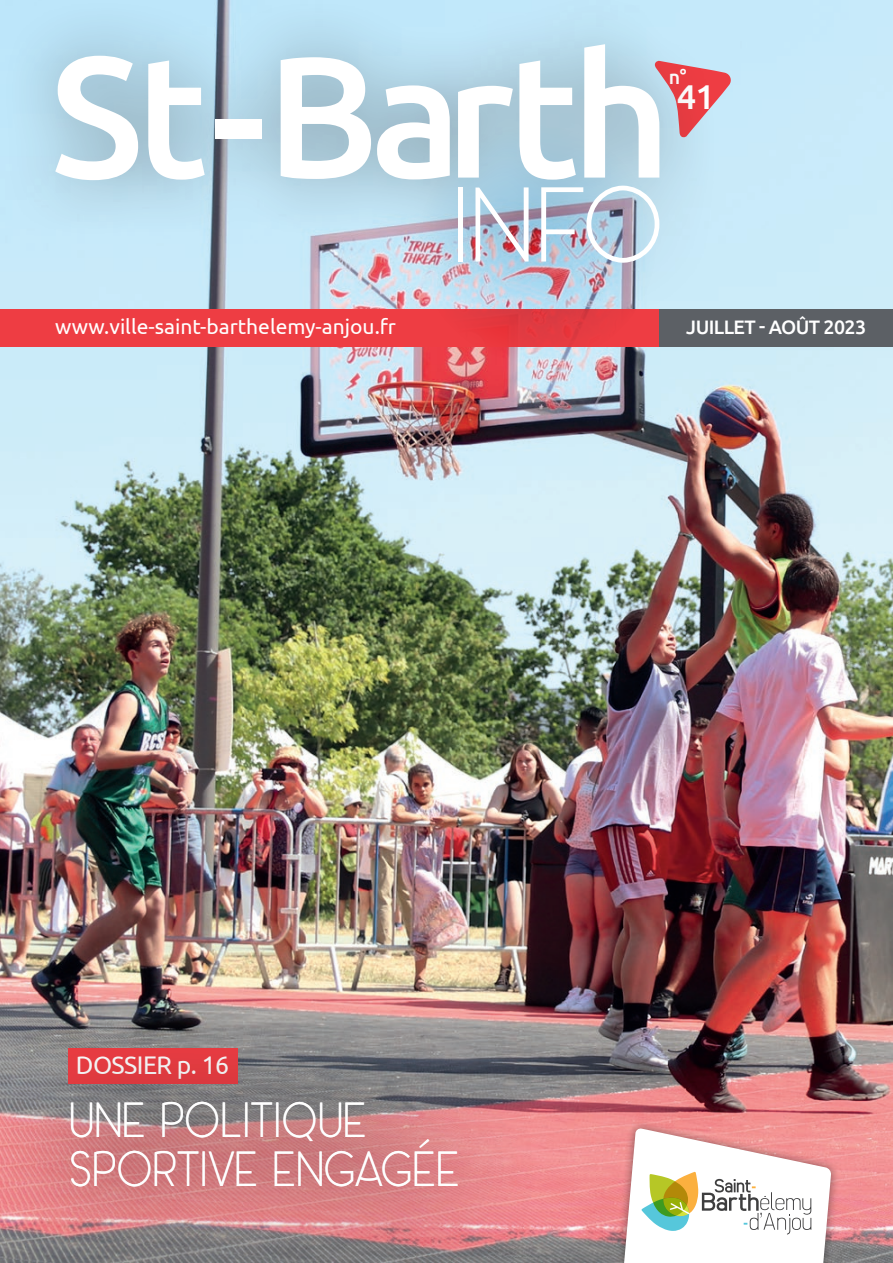
<style>
.page{position:relative;width:893px;height:1263px;background:#fff}
.page>*{position:absolute;margin:0;border:0;box-sizing:border-box;transform-origin:0 0}
.t1{font:300 49.2px/49.2px "Panama";letter-spacing:-.02em;color:#fff;scale:.94 1}
.t2{font:500 34.5px "Ubuntu";color:#fff}
.t3{font:25.5px "Ubuntu";letter-spacing:-.02em;color:#fff}
.t4{font:21px "Ubuntu";color:#fff}
.t5{font:500 19.5px "Ubuntu";letter-spacing:-.03em;color:#fff}
</style>
<div class="page">
<img style="left:0;top:347px;width:893px;height:916px">
<div style="left:614px;top:1120px;width:226px;height:143px;background:#231f20;opacity:.5"></div>
<svg style="left:606px;top:1128px;width:225px;height:135px"></svg>
<div style="left:0;top:309px;width:659px;height:38px;background:#ee3d43"></div>
<div style="left:659px;top:309px;width:234px;height:38px;background:#5c6065"></div>
<img style="left:418px;top:125px;width:238px;height:239px;border-radius:119px">
<div style="left:0;top:0;width:721px;height:321px;background:#231f20;opacity:.4"></div>
<svg style="left:55px;top:56px;width:83px;height:124px"></svg>
<div style="left:215px;top:119px;width:46px;height:19px;background:#fff"></div>
<svg style="left:148px;top:61px;width:57px;height:119px"></svg>
<svg style="left:281px;top:57px;width:90px;height:122px"></svg>
<svg style="left:377px;top:85px;width:73px;height:94px"></svg>
<svg style="left:458px;top:86px;width:55px;height:92px"></svg>
<svg style="left:519px;top:61px;width:57px;height:119px"></svg>
<svg style="left:584px;top:44px;width:147px;height:134px"></svg>
<div style="left:458px;top:187px;width:5px;height:75px;background:#fff"></div>
<svg style="left:541px;top:186px;width:118px;height:77px"></svg>
<svg style="left:475px;top:187px;width:54px;height:75px"></svg>
<svg style="left:0;top:1013px;width:533px;height:250px;background:#b07d80"></svg>
<p class="t5" style="left:669px;top:64px;width:19px">n°</p>
<h2 class="t2" style="left:677px;top:75px;width:39px">41</h2>
<p class="t4" style="left:55px;top:314px;width:342px">www.ville-saint-barthelemy-anjou.fr</p>
<p class="t5" style="left:686px;top:315px;width:181px">JUILLET - AOÛT 2023</p>
<p class="t3" style="left:76px;top:1050px;width:155px">DOSSIER p. 16</p>
<h1 class="t1" style="left:69px;top:1094px;width:418px">UNE POLITIQUE<br>SPORTIVE ENGAGÉE</h1>
</div>
